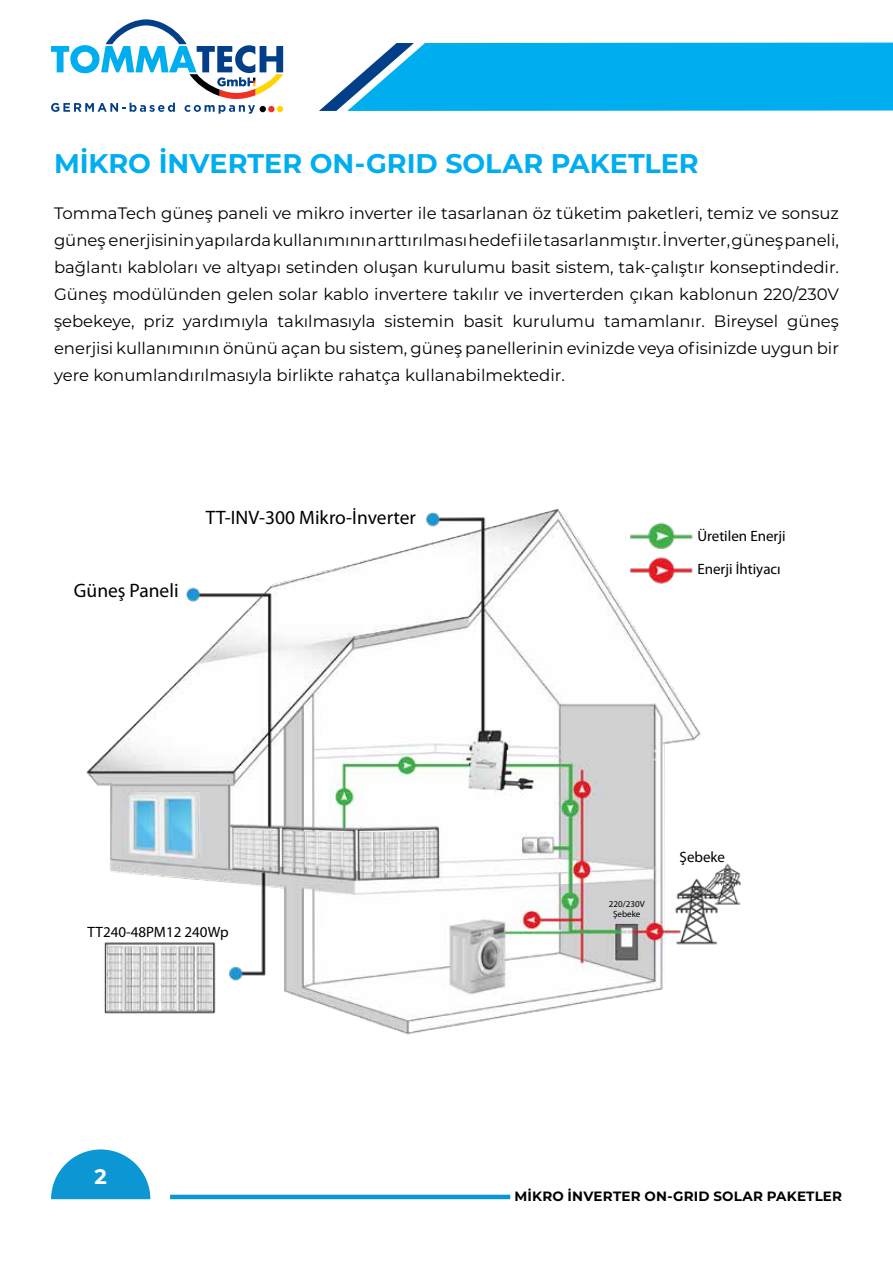
<style>
.page{position:relative;width:893px;height:1263px;background:#fff}
.page>*{position:absolute;margin:0;border:0;box-sizing:border-box;transform-origin:0 0}
.t1{font:700 27px "Montserrat";color:#00aeef}
.t2{font:700 21px "Montserrat";color:#fff}
.t3{font:19.5px "Myriad Pro";color:#000}
.t4{font:16.5px/27px "Montserrat";color:#000;text-align:justify}
.t5{font:15px/32.7px "Myriad Pro";color:#000}
.t6{font:700 13.5px "Montserrat";letter-spacing:.015em;color:#000}
.t7{font:9px/10.8px "Myriad Pro";color:#000;text-align:center}
</style>
<div class="page">
<svg style="left:51px;top:1149px;width:99px;height:50px"></svg>
<hr style="left:170px;top:1195px;width:340px;height:4px;background:#0d96d4">
<svg style="left:319px;top:43px;width:574px;height:68px;background:#17b1ed"></svg>
<svg style="left:51px;top:19px;width:232px;height:95px"></svg>
<img style="left:86px;top:508px;width:655px;height:527px">
<h1 class="t1" style="left:54px;top:144px;width:646px">MİKRO İNVERTER ON-GRID SOLAR PAKETLER</h1>
<p class="t4" style="left:54px;top:199px;width:786px">TommaTech güneş paneli ve mikro inverter ile tasarlanan öz tüketim paketleri, temiz ve sonsuz güneş enerjisinin yapılarda kullanımının arttırılması hedefi ile tasarlanmıştır. İnverter, güneş paneli, bağlantı kabloları ve altyapı setinden oluşan kurulumu basit sistem, tak-çalıştır konseptindedir.<br>Güneş modülünden gelen solar kablo invertere takılır ve inverterden çıkan kablonun 220/230V şebekeye, priz yardımıyla takılmasıyla sistemin basit kurulumu tamamlanır. Bireysel güneş enerjisi kullanımının önünü açan bu sistem, güneş panellerinin evinizde veya ofisinizde uygun bir yere konumlandırılmasıyla birlikte rahatça kullanabilmektedir.</p>
<p class="t3" style="left:74px;top:579px;width:106px">Güneş Paneli</p>
<p class="t3" style="left:206px;top:505px;width:212px">TT-INV-300 Mikro-İnverter</p>
<p class="t5" style="left:697px;top:519px;width:90px">Üretilen Enerji<br>Enerji İhtiyacı</p>
<p class="t5" style="left:88px;top:915px;width:143px">TT240-48PM12 240Wp</p>
<p class="t2" style="left:95px;top:1161px;width:14px">2</p>
<p class="t7" style="left:609px;top:898px;width:37px">220/230V<br>Şebeke</p>
<p class="t5" style="left:679px;top:840px;width:47px">Şebeke</p>
<p class="t6" style="left:514px;top:1187px;width:329px">MİKRO İNVERTER ON-GRID SOLAR PAKETLER</p>
</div>
